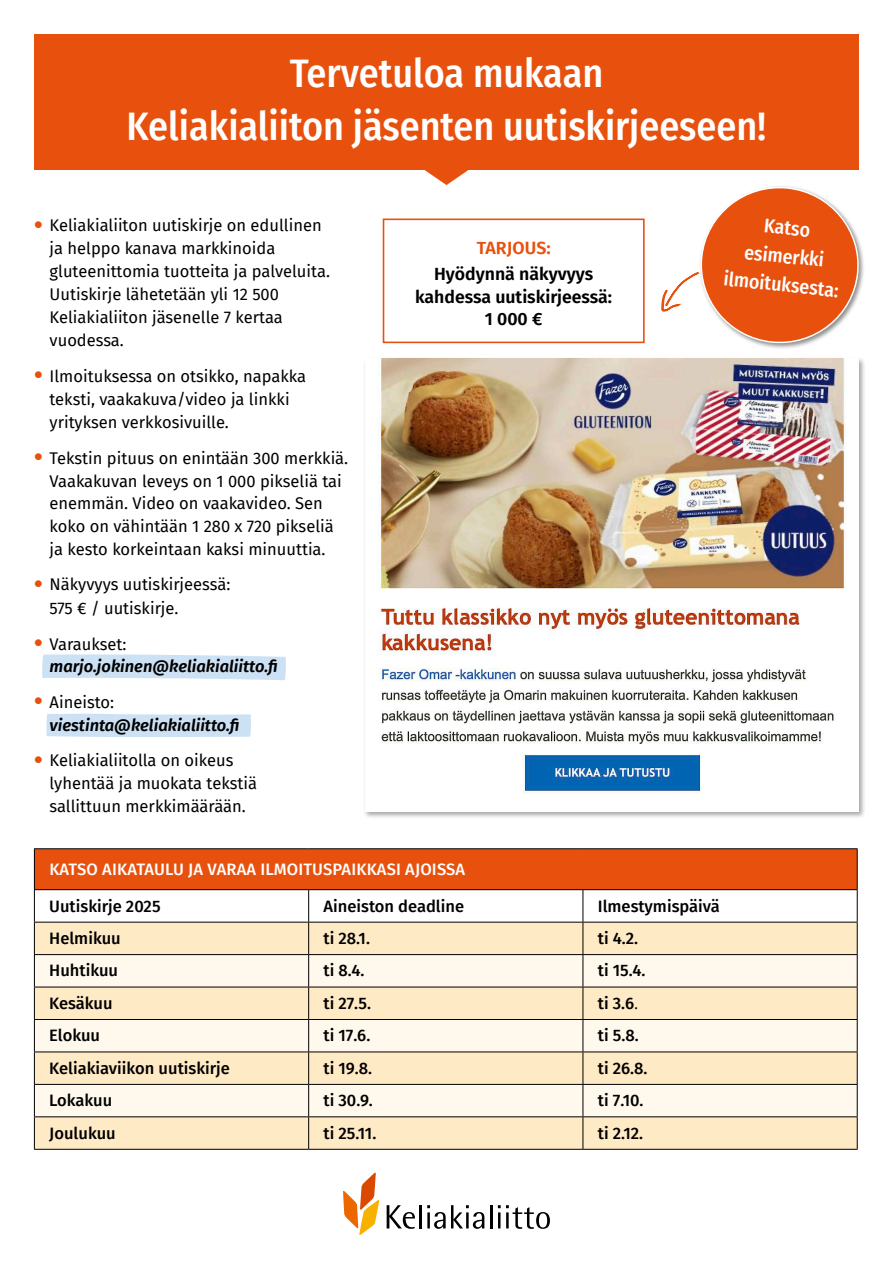
<style>
.page{position:relative;width:893px;height:1263px;background:#fff}
.page>*{position:absolute;margin:0;border:0;box-sizing:border-box;transform-origin:0 0}
.t1{font:500 39.75px/52.7px "Fira Sans Condensed";color:#fff;text-align:center}
.t2{font:500 19.8px/28.5px "Fira Sans Condensed";color:#fff;text-align:center}
.t3{font:600 17.7px/22.5px "Fira Sans";color:#000;text-align:center}
.t4{font:600 17.7px "Fira Sans";letter-spacing:.005em;color:#e8510d}
.t5{font:16.5px/22.8px "Fira Sans";color:#000}
.t6{font:500 16.5px "Fira Sans";color:#000}
.t7{font:italic 600 16.5px/22.8px "Fira Sans";color:#000}
.t8{font:500 16.5px "Fira Sans";letter-spacing:.01em;color:#fff}
.s1{font-family:"Asap";font-weight:700;font-size:25.5px;color:#e8510d}
.s2{font-family:"Asap";font-weight:700;font-style:normal;font-size:25.5px;color:#e8510d}
.s3{font-weight:400;font-style:normal}
.s4{font-family:"Minion Pro";font-weight:400;font-size:18px}
</style>
<div class="page">
<svg style="left:343px;top:1172px;width:36px;height:63px"></svg>
<svg style="left:387px;top:1205px;width:28px;height:24px"></svg>
<hr style="left:419px;top:1205px;width:3px;height:23px;background:#000">
<svg style="left:427px;top:1205px;width:57px;height:24px"></svg>
<hr style="left:490px;top:1205px;width:2px;height:23px;background:#000">
<svg style="left:498px;top:1205px;width:52px;height:24px"></svg>
<div style="left:34px;top:34px;width:825px;height:135px;background:#e8510d"></div>
<svg style="left:400px;top:169px;width:93px;height:16px"></svg>
<div style="left:34px;top:849px;width:823px;height:41px;background:#e8510d"></div>
<div style="left:35px;top:923px;width:822px;height:226px;background:#ffeac6"></div>
<svg style="left:35px;top:955px;width:822px;height:161px;background:#fdf0db"></svg>
<hr style="left:34px;top:848px;width:275px;height:1px;background:#000">
<hr style="left:34px;top:849px;width:1px;height:40px;background:#000">
<hr style="left:309px;top:848px;width:274px;height:1px;background:#000">
<hr style="left:583px;top:848px;width:275px;height:1px;background:#000">
<hr style="left:857px;top:849px;width:1px;height:40px;background:#000">
<hr style="left:34px;top:889px;width:275px;height:1px;background:#000">
<hr style="left:34px;top:890px;width:1px;height:32px;background:#000">
<hr style="left:309px;top:889px;width:274px;height:1px;background:#000">
<hr style="left:308px;top:890px;width:1px;height:32px;background:#000">
<hr style="left:583px;top:889px;width:275px;height:1px;background:#000">
<hr style="left:583px;top:890px;width:1px;height:32px;background:#000">
<hr style="left:857px;top:890px;width:1px;height:32px;background:#000">
<hr style="left:583px;top:922px;width:275px;height:1px;background:#000">
<hr style="left:857px;top:922px;width:1px;height:32px;background:#000">
<hr style="left:34px;top:955px;width:1px;height:32px;background:#000">
<hr style="left:309px;top:954px;width:274px;height:1px;background:#000">
<hr style="left:308px;top:955px;width:1px;height:32px;background:#000">
<hr style="left:583px;top:954px;width:275px;height:1px;background:#000">
<hr style="left:583px;top:955px;width:1px;height:32px;background:#000">
<hr style="left:857px;top:955px;width:1px;height:32px;background:#000">
<hr style="left:34px;top:1020px;width:1px;height:31px;background:#000">
<hr style="left:308px;top:1020px;width:1px;height:31px;background:#000">
<hr style="left:583px;top:1020px;width:1px;height:31px;background:#000">
<hr style="left:857px;top:1020px;width:1px;height:31px;background:#000">
<hr style="left:34px;top:1085px;width:1px;height:31px;background:#000">
<hr style="left:308px;top:1085px;width:1px;height:31px;background:#000">
<hr style="left:583px;top:1085px;width:1px;height:31px;background:#000">
<hr style="left:857px;top:1085px;width:1px;height:31px;background:#000">
<hr style="left:309px;top:922px;width:274px;height:1px;background:#000">
<hr style="left:583px;top:922px;width:1px;height:32px;background:#000">
<hr style="left:34px;top:922px;width:275px;height:1px;background:#000">
<hr style="left:34px;top:922px;width:1px;height:32px;background:#000">
<hr style="left:308px;top:922px;width:1px;height:32px;background:#000">
<hr style="left:34px;top:954px;width:275px;height:1px;background:#000">
<hr style="left:34px;top:987px;width:275px;height:1px;background:#000">
<hr style="left:34px;top:987px;width:1px;height:32px;background:#000">
<hr style="left:34px;top:1019px;width:275px;height:1px;background:#000">
<hr style="left:309px;top:987px;width:274px;height:1px;background:#000">
<hr style="left:308px;top:987px;width:1px;height:32px;background:#000">
<hr style="left:309px;top:1019px;width:274px;height:1px;background:#000">
<hr style="left:583px;top:987px;width:275px;height:1px;background:#000">
<hr style="left:583px;top:987px;width:1px;height:32px;background:#000">
<hr style="left:857px;top:987px;width:1px;height:32px;background:#000">
<hr style="left:583px;top:1019px;width:275px;height:1px;background:#000">
<hr style="left:34px;top:1051px;width:275px;height:1px;background:#000">
<hr style="left:34px;top:1052px;width:1px;height:32px;background:#000">
<hr style="left:34px;top:1084px;width:275px;height:1px;background:#000">
<hr style="left:309px;top:1051px;width:274px;height:1px;background:#000">
<hr style="left:308px;top:1052px;width:1px;height:32px;background:#000">
<hr style="left:309px;top:1084px;width:274px;height:1px;background:#000">
<hr style="left:583px;top:1051px;width:275px;height:1px;background:#000">
<hr style="left:583px;top:1052px;width:1px;height:32px;background:#000">
<hr style="left:857px;top:1052px;width:1px;height:32px;background:#000">
<hr style="left:583px;top:1084px;width:275px;height:1px;background:#000">
<hr style="left:34px;top:1116px;width:275px;height:1px;background:#000">
<hr style="left:34px;top:1117px;width:1px;height:32px;background:#000">
<hr style="left:34px;top:1149px;width:275px;height:1px;background:#000">
<hr style="left:309px;top:1116px;width:274px;height:1px;background:#000">
<hr style="left:308px;top:1117px;width:1px;height:32px;background:#000">
<hr style="left:309px;top:1149px;width:274px;height:1px;background:#000">
<hr style="left:583px;top:1116px;width:275px;height:1px;background:#000">
<hr style="left:583px;top:1117px;width:1px;height:32px;background:#000">
<hr style="left:857px;top:1117px;width:1px;height:32px;background:#000">
<hr style="left:583px;top:1149px;width:275px;height:1px;background:#000">
<svg style="left:42px;top:654px;width:244px;height:26px;background:#d2e4f5"></svg>
<svg style="left:46px;top:713px;width:205px;height:24px;background:#d0e2f5"></svg>
<div style="left:363px;top:356px;width:503px;height:463px;background:#000;opacity:.35"></div>
<img style="left:366px;top:359px;width:493px;height:444px">
<div style="left:383px;top:219px;width:262px;height:124px;border:2px solid #e8510d"></div>
<div style="left:698px;top:184px;width:167px;height:166px;background:#000;opacity:.45"></div>
<svg style="left:661px;top:184px;width:203px;height:162px"></svg>
<p class="t1" style="left:127px;top:45px;width:641px">Tervetuloa mukaan<br>Keliakialiiton jäsenten uutiskirjeeseen!</p>
<p class="t5" style="left:50px;top:214px;width:282px;text-indent:-16px"><span class="s1">•</span> Keliakialiiton uutiskirje on edullinen ja helppo kanava markkinoida gluteenittomia tuotteita ja palveluita.<br>Uutiskirje lähetetään yli 12 500<br>Keliakialiiton jäsenelle 7 kertaa vuodessa.</p>
<p class="t5" style="left:50px;top:364px;width:258px;line-height:23.2px;text-indent:-16px"><span class="s1">•</span> Ilmoituksessa on otsikko, napakka teksti, vaakakuva/video ja linkki yrityksen verkkosivuille.</p>
<p class="t5" style="left:34px;top:446px;width:316px;text-align:center"><span class="s1">•</span> Tekstin pituus on enintään 300 merkkiä.<br>Vaakakuvan leveys on 1 000 pikseliä tai enemmän. Video on vaakavideo. Sen<br>koko on vähintään 1 280 x 720 pikseliä<br>ja kesto korkeintaan kaksi minuuttia.</p>
<p class="t5" style="left:50px;top:572px;width:182px;line-height:23.5px;text-indent:-16px"><span class="s1">•</span> Näkyvyys uutiskirjeessä:<br>575 € / uutiskirje.</p>
<p class="t7" style="left:50px;top:631px;width:231px;text-indent:-16px"><span class="s2">•</span> <span class="s3">Varaukset: </span>marjo.jokinen@keliakialiitto.fi</p>
<p class="t7" style="left:50px;top:690px;width:193px;text-indent:-16px"><span class="s2">•</span> <span class="s3">Aineisto: </span>viestinta@keliakialiitto.fi</p>
<p class="t5" style="left:50px;top:749px;width:209px;text-indent:-16px"><span class="s1">•</span> Keliakialiitolla on oikeus lyhentää ja muokata tekstiä sallittuun merkkimäärään.</p>
<p class="t4" style="left:477px;top:233px;width:76px">TARJOUS:</p>
<p class="t3" style="left:415px;top:262px;width:198px">Hyödynnä näkyvyys kahdessa uutiskirjeessä:<br>1 000 €</p>
<p class="t2" style="left:731px;top:206px;width:117px;rotate:6deg">Katso esimerkki ilmoituksesta:</p>
<p class="t8" style="left:49px;top:856px;width:417px">KATSO AIKATAULU JA VARAA ILMOITUSPAIKKASI AJOISSA</p>
<p class="t6" style="left:49px;top:892px;width:113px">Uutiskirje 2025</p>
<p class="t6" style="left:324px;top:892px;width:142px">Aineiston deadline</p>
<p class="t6" style="left:598px;top:892px;width:124px">Ilmestymispäivä</p>
<p class="t6" style="left:49px;top:925px;width:73px">Helmikuu</p>
<p class="t6" style="left:324px;top:925px;width:48px">ti 28.1.</p>
<p class="t6" style="left:598px;top:925px;width:42px">ti 4.2.</p>
<p class="t6" style="left:49px;top:957px;width:70px">Huhtikuu</p>
<p class="t6" style="left:324px;top:957px;width:42px">ti 8.4.</p>
<p class="t6" style="left:598px;top:957px;width:49px">ti 15.4.</p>
<p class="t6" style="left:49px;top:990px;width:65px">Kesäkuu</p>
<p class="t6" style="left:324px;top:990px;width:49px">ti 27.5.</p>
<p class="t6" style="left:598px;top:990px;width:42px">ti 3.6<span class="s4">.</span></p>
<p class="t6" style="left:49px;top:1022px;width:52px">Elokuu</p>
<p class="t6" style="left:324px;top:1022px;width:48px">ti 17.6.</p>
<p class="t6" style="left:598px;top:1022px;width:42px">ti 5.8.</p>
<p class="t6" style="left:49px;top:1055px;width:182px">Keliakiaviikon uutiskirje</p>
<p class="t6" style="left:324px;top:1055px;width:50px">ti 19.8.</p>
<p class="t6" style="left:598px;top:1055px;width:51px">ti 26.8.</p>
<p class="t6" style="left:49px;top:1087px;width:64px">Lokakuu</p>
<p class="t6" style="left:324px;top:1087px;width:51px">ti 30.9.</p>
<p class="t6" style="left:598px;top:1087px;width:47px">ti 7.10.</p>
<p class="t6" style="left:49px;top:1120px;width:68px">Joulukuu</p>
<p class="t6" style="left:324px;top:1120px;width:54px">ti 25.11.</p>
<p class="t6" style="left:598px;top:1120px;width:47px">ti 2.12.</p>
</div>
